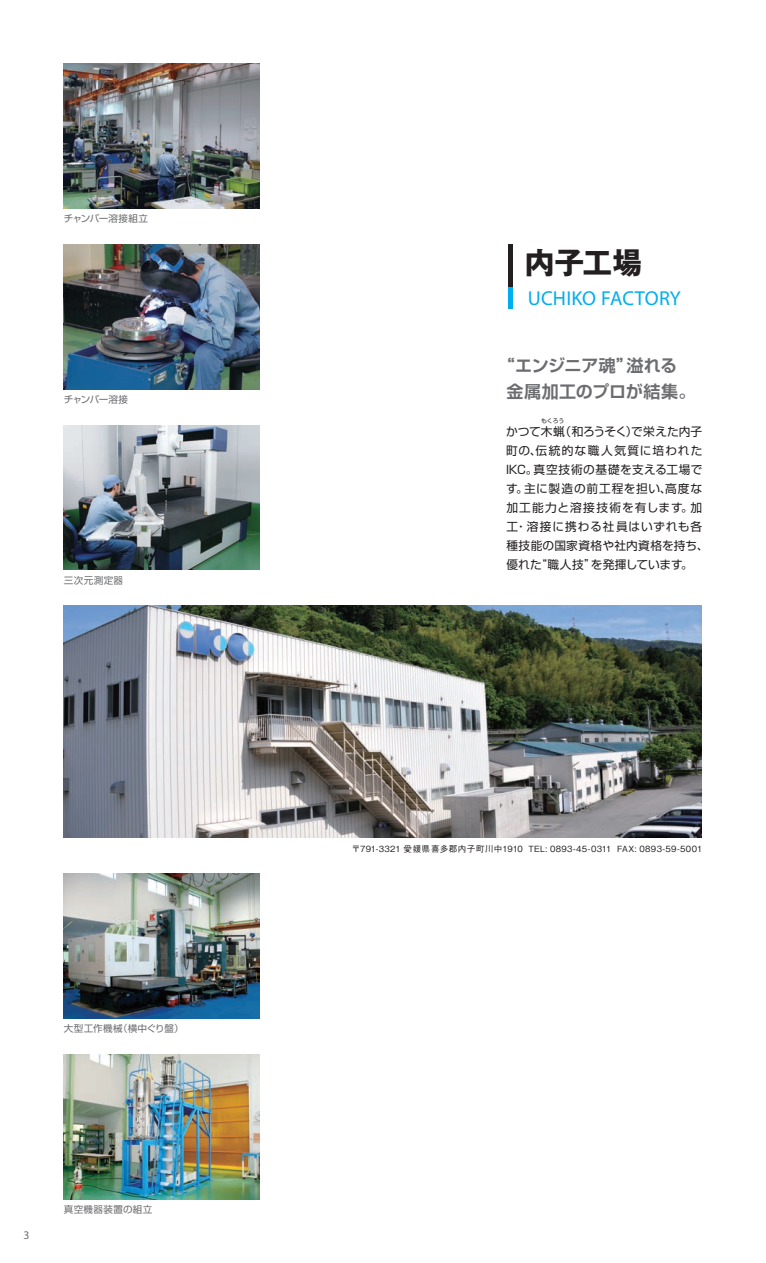
<style>
.page{position:relative;width:766px;height:1263px;background:#fff}
.page>*{position:absolute;margin:0;border:0;box-sizing:border-box;transform-origin:0 0}
.t1{font:700 29.7px "Gothic MB101 Pro";color:#231f20}
.t2{font:20.25px "Myriad Pro";color:#00aeef}
.t3{font:700 16.95px "Shin Go Pro De";letter-spacing:-.005em;color:#6c6d70}
.t4{font:700 16.95px "Shin Go Pro De";letter-spacing:.02em;color:#6c6d70}
.t5{font:11.7px/19.2px "Shin Go Pro";letter-spacing:.045em;color:#231f20}
.t6{font:11.7px "Shin Go Pro";letter-spacing:-.005em;color:#231f20}
.t7{font:11.7px "Myriad Pro";color:#6c6d70}
.t8{font:9.6px "Shin Go Pro";letter-spacing:.025em;color:#6c6d70}
.t9{font:9.6px "Shin Go Pro";letter-spacing:-.02em;color:#6c6d70}
.t10{font:9.6px "Shin Go Pro";letter-spacing:-.055em;color:#6c6d70}
.t11{font:500 8.55px "Gothic BBB Pro";letter-spacing:.04em;color:#231f20}
.t12{font:5.85px "Shin Go Pro";color:#231f20}
</style>
<div class="page">
<hr style="left:508px;top:287px;width:4px;height:21px;background:#00aeef">
<hr style="left:508px;top:244px;width:4px;height:43px;background:#231f20">
<img style="left:64px;top:606px;width:637px;height:232px">
<img style="left:64px;top:64px;width:195px;height:144px">
<img style="left:64px;top:425px;width:195px;height:145px">
<img style="left:64px;top:244px;width:195px;height:145px">
<img style="left:64px;top:1054px;width:195px;height:145px">
<img style="left:64px;top:874px;width:195px;height:144px">
<p class="t9" style="left:64px;top:211px;width:86px">チャンバー溶接組立</p>
<p class="t10" style="left:64px;top:391px;width:66px">チャンバー溶接</p>
<p class="t8" style="left:64px;top:572px;width:61px">三次元測定器</p>
<p class="t8" style="left:64px;top:1021px;width:121px">大型工作機械（横中ぐり盤）</p>
<p class="t7" style="left:23px;top:1227px;width:7px">3</p>
<p class="t8" style="left:64px;top:1201px;width:90px">真空機器装置の組立</p>
<p class="t1" style="left:524px;top:238px;width:119px">内子工場</p>
<p class="t2" style="left:527px;top:286px;width:154px">UCHIKO FACTORY</p>
<p class="t3" style="left:497px;top:352px;width:181px">“エンジニア魂”溢れる</p>
<p class="t4" style="left:506px;top:377px;width:190px">金属加工のプロが結集。</p>
<p class="t6" style="left:506px;top:421px;width:197px">かつて木蝋（和ろうそく）で栄えた内子</p>
<p class="t12" style="left:541px;top:416px;width:25px">もくろう</p>
<p class="t5" style="left:506px;top:439px;width:204px">町の、伝統的な職人気質に培われた<br>IKC。真空技術の基礎を支える工場です。主に製造の前工程を担い、高度な加工能力と溶接技術を有します。加工・溶接に携わる社員はいずれも各種技能の国家資格や社内資格を持ち、優れた“職人技”を発揮しています。</p>
<p class="t11" style="left:352px;top:841px;width:352px">〒791-3321 愛媛県喜多郡内子町川中1910 TEL: 0893-45-0311 FAX: 0893-59-5001</p>
</div>
